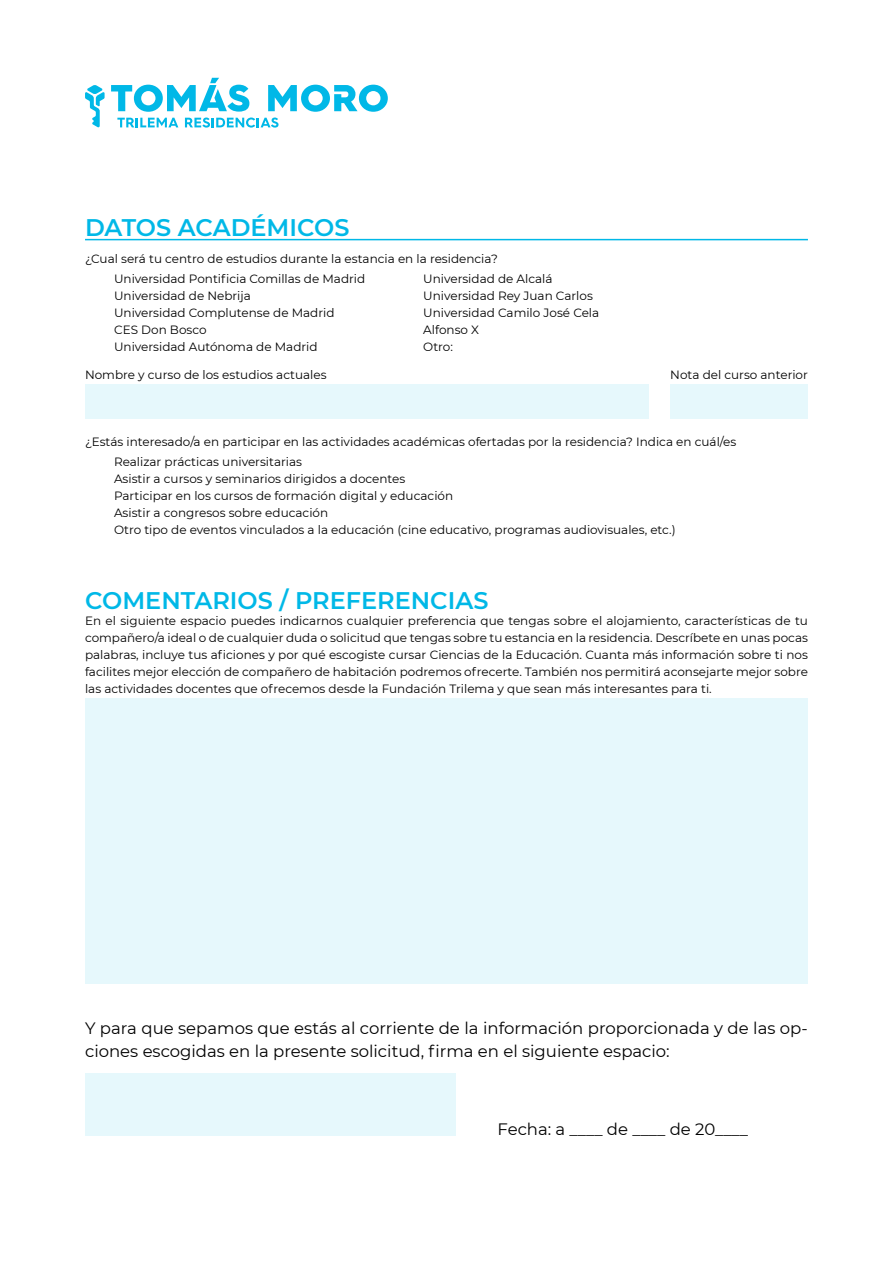
<style>
.page{position:relative;width:893px;height:1263px;background:#fff}
.page>*{position:absolute;margin:0;border:0;box-sizing:border-box;transform-origin:0 0}
.t1{font:600 24px "Montserrat";color:#00b8e7}
.t2{font:16.5px/23.1px "Montserrat";color:#000}
.t3{font:12px/17px "Montserrat";color:#000}
</style>
<div class="page">
<svg style="left:85px;top:85px;width:20px;height:42px"></svg>
<svg style="left:111px;top:78px;width:138px;height:34px"></svg>
<svg style="left:268px;top:85px;width:120px;height:27px"></svg>
<svg style="left:117px;top:118px;width:61px;height:9px"></svg>
<svg style="left:185px;top:118px;width:94px;height:10px"></svg>
<hr style="left:85px;top:239px;width:723px;height:1px;background:#00b8e7">
<div style="left:85px;top:384px;width:563px;height:34px;background:#e6f8fc"></div>
<div style="left:670px;top:384px;width:138px;height:34px;background:#e6f8fc"></div>
<div style="left:85px;top:698px;width:723px;height:286px;background:#e6f8fc"></div>
<div style="left:85px;top:1073px;width:370px;height:62px;background:#e6f8fc"></div>
<h1 class="t1" style="left:85px;top:210px;width:266px">DATOS ACADÉMICOS</h1>
<p class="t3" style="left:114px;top:270px;width:253px">Universidad Pontificia Comillas de Madrid<br>Universidad de Nebrija<br>Universidad Complutense de Madrid<br>CES Don Bosco<br>Universidad Autónoma de Madrid</p>
<p class="t3" style="left:423px;top:270px;width:177px">Universidad de Alcalá<br>Universidad Rey Juan Carlos<br>Universidad Camilo José Cela<br>Alfonso X<br>Otro:</p>
<p class="t3" style="left:85px;top:250px;width:414px">¿Cual será tu centro de estudios durante la estancia en la residencia?</p>
<p class="t3" style="left:85px;top:366px;width:243px">Nombre y curso de los estudios actuales</p>
<p class="t3" style="left:670px;top:366px;width:139px">Nota del curso anterior</p>
<p class="t3" style="left:85px;top:433px;width:653px">¿Estás interesado/a en participar en las actividades académicas ofertadas por la residencia? Indica en cuál/es</p>
<p class="t3" style="left:114px;top:453px;width:563px">Realizar prácticas universitarias<br>Asistir a cursos y seminarios dirigidos a docentes<br>Participar en los cursos de formación digital y educación<br>Asistir a congresos sobre educación<br>Otro tipo de eventos vinculados a la educación (cine educativo, programas audiovisuales, etc.)</p>
<h1 class="t1" style="left:85px;top:583px;width:405px">COMENTARIOS / PREFERENCIAS</h1>
<p class="t3" style="left:85px;top:612px;width:724px;text-align:justify">En el siguiente espacio puedes indicarnos cualquier preferencia que tengas sobre el alojamiento, características de tu compañero/a ideal o de cualquier duda o solicitud que tengas sobre tu estancia en la residencia. Descríbete en unas pocas palabras, incluye tus aficiones y por qué escogiste cursar Ciencias de la Educación. Cuanta más información sobre ti nos facilites mejor elección de compañero de habitación podremos ofrecerte. También nos permitirá aconsejarte mejor sobre las actividades docentes que ofrecemos desde la Fundación Trilema y que sean más interesantes para ti.</p>
<h2 class="t2" style="left:85px;top:1016px;width:724px">Y para que sepamos que estás al corriente de la información proporcionada y de las op&shy;ciones escogidas en la presente solicitud, firma en el siguiente espacio:</h2>
<h2 class="t2" style="left:498px;top:1117px;width:252px">Fecha: a ____ de ____ de 20____</h2>
</div>
